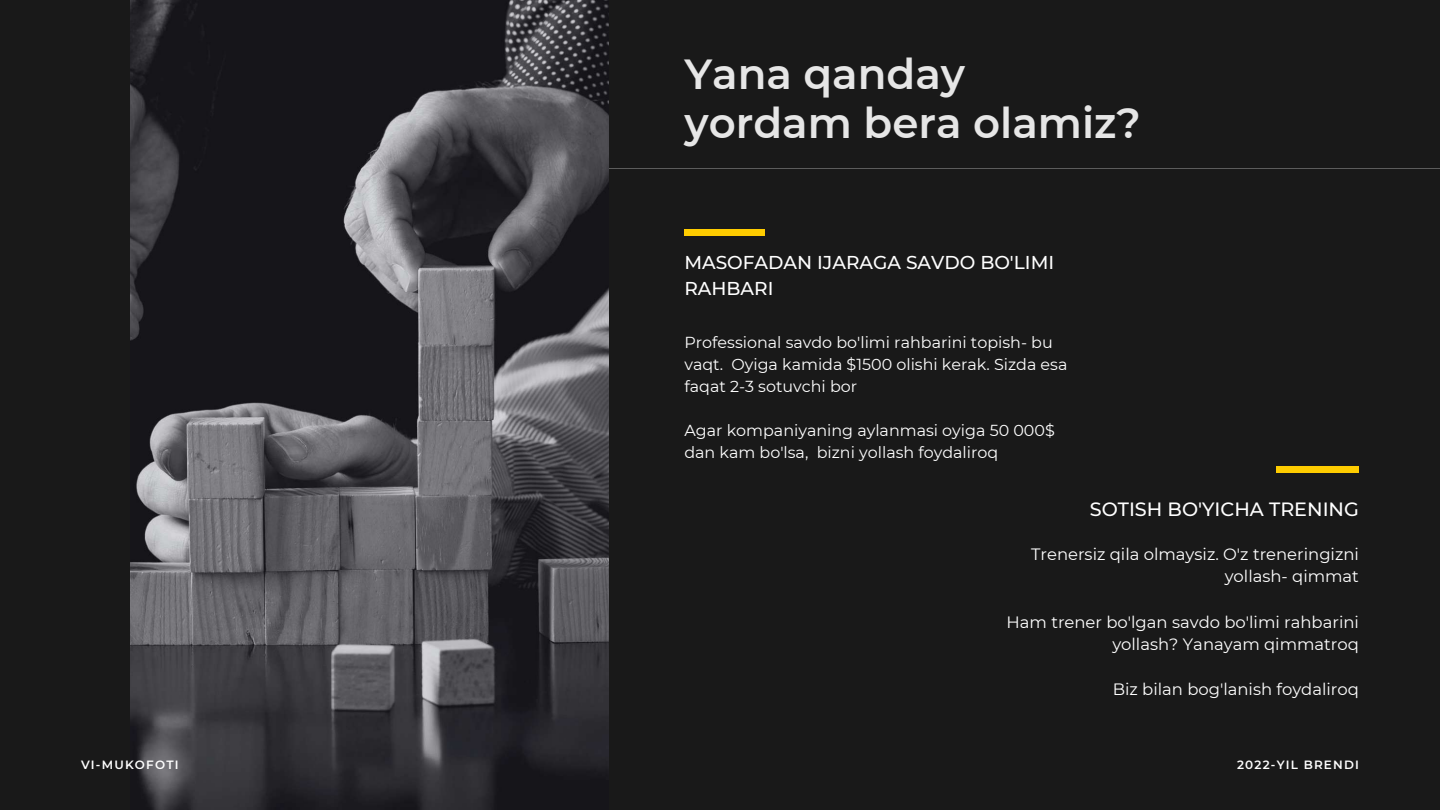
<style>
.page{position:relative;width:1440px;height:810px;background:#191919}
.page>*{position:absolute;margin:0;border:0;box-sizing:border-box;transform-origin:0 0}
.t1{font:600 42px/48.8px "Montserrat";color:#e6e6e6}
.t2{font:500 19.2px "Montserrat";color:#fff}
.t3{font:500 18.6px/25.5px "Montserrat";color:#fff}
.t4{font:16.4px/22.6px "Montserrat";color:#fff;text-align:right}
.t5{font:15.9px/21.9px "Montserrat";color:#fff}
.t6{font:600 12px "Montserrat";letter-spacing:.1em;color:#fff}
</style>
<div class="page">
<img style="left:130px;top:0;width:479px;height:810px">
<div style="left:684px;top:230px;width:81px;height:6px;background:#fecc00"></div>
<div style="left:1276px;top:466px;width:83px;height:7px;background:#fecc00"></div>
<hr style="left:609px;top:168px;width:831px;height:1px;background:#fff">
<h1 class="t1" style="left:684px;top:50px;width:458px">Yana qanday yordam bera olamiz?</h1>
<p class="t3" style="left:684px;top:250px;width:371px">MASOFADAN IJARAGA SAVDO BO'LIMI<br>RAHBARI</p>
<p class="t5" style="left:684px;top:331px;width:384px">Professional savdo bo'limi rahbarini topish- bu vaqt. Oyiga kamida $1500 olishi kerak. Sizda esa faqat 2-3 sotuvchi bor</p>
<p class="t5" style="left:684px;top:419px;width:372px">Agar kompaniyaning aylanmasi oyiga 50 000$ dan kam bo'lsa, bizni yollash foydaliroq</p>
<p class="t2" style="left:1090px;top:497px;width:271px">SOTISH BO'YICHA TRENING</p>
<p class="t4" style="left:1031px;top:543px;width:329px">Trenersiz qila olmaysiz. O'z treneringizni yollash- qimmat</p>
<p class="t4" style="left:1007px;top:610px;width:354px">Ham trener bo'lgan savdo bo'limi rahbarini yollash? Yanayam qimmatroq</p>
<p class="t4" style="left:1113px;top:678px;width:248px">Biz bilan bog'lanish foydaliroq</p>
<p class="t6" style="left:81px;top:758px;width:99px">VI-MUKOFOTI</p>
<p class="t6" style="left:1237px;top:758px;width:123px">2022-YIL BRENDI</p>
</div>
